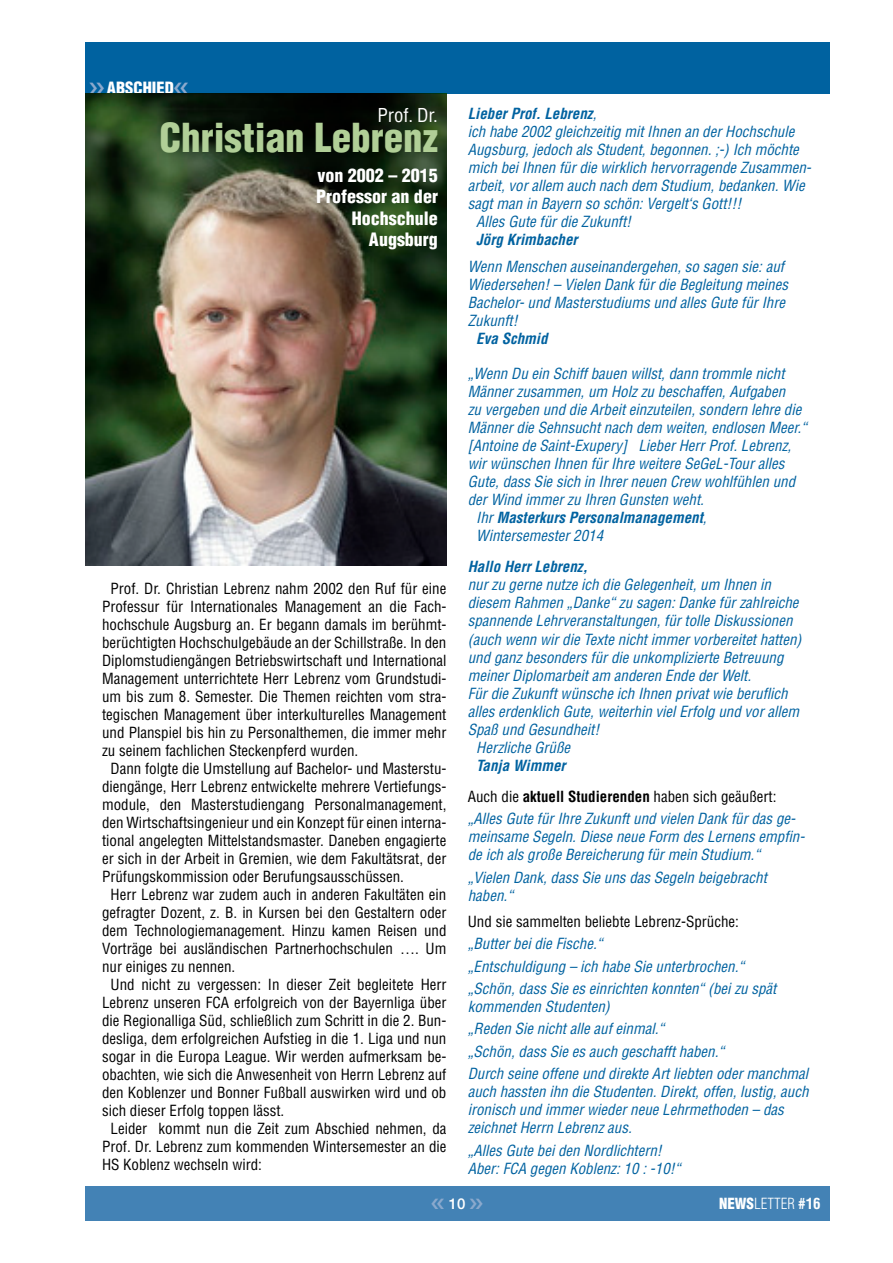
<style>
.page{position:relative;width:893px;height:1263px;background:#fff}
.page>*{position:absolute;margin:0;border:0;box-sizing:border-box;transform-origin:0 0}
.Head1{font:900 condensed 39px "Helvetica";color:#b1cf97}
.Head1-2{font:condensed 18.75px "Helvetica";color:#fff}
.Head1-3{font:900 condensed 18px/21.6px "Helvetica";color:#fff;text-align:right}
.t1{font:900 condensed 16.5px "Helvetica";color:#fff}
.FließText1_ohne_Einz{font:italic condensed 15px/18px "Helvetica";color:#0062a0}
.FließText1{font:condensed 15px/18px "Helvetica";color:#000;text-align:justify}
.FließText1_ohne_Einz-2{font:italic 700 condensed 15px/18px "Helvetica";color:#0062a0}
.FließText1_ohne_Einz-3{font:condensed 15px "Helvetica";color:#000}
.t2{font:300 condensed 15px "Helvetica";color:#fff}
.t3{font:500 15px "Helvetica Neue";color:#fff}
.s1{font-weight:400}
.s2{font-weight:700}
.s3{font-weight:900}
</style>
<div class="page">
<div style="left:85px;top:1186px;width:744px;height:34px;background:#4382b5"></div>
<img style="left:85px;top:94px;width:361px;height:471px">
<div style="left:85px;top:43px;width:744px;height:51px;background:#0062a0"></div>
<svg style="left:90px;top:93px;width:14px;height:1px"></svg>
<svg style="left:174px;top:93px;width:14px;height:1px"></svg>
<p class="t1" style="left:107px;top:77px;width:68px">ABSCHIED</p>
<p class="Head1-2" style="left:377px;top:103px;width:62px">Prof. Dr.</p>
<p class="Head1" style="left:160px;top:113px;width:280px">Christian Lebrenz</p>
<p class="Head1-3" style="left:316px;top:164px;width:123px">von 2002 – 2015<br>Professor an der<br>Hochschule<br>Augsburg</p>
<p class="FließText1" style="left:102px;top:579px;width:346px;text-indent:9px">Prof. Dr. Christian Lebrenz nahm 2002 den Ruf für eine Professur für Internationales Management an die Fach&shy;hochschule Augsburg an. Er begann damals im berühmt&shy;berüchtigten Hochschulgebäude an der Schillstraße. In den Diplomstudiengängen Betriebswirtschaft und International Management unterrichtete Herr Lebrenz vom Grundstudi&shy;um bis zum 8. Semester. Die Themen reichten vom stra&shy;tegischen Management über interkulturelles Management und Planspiel bis hin zu Personalthemen, die immer mehr zu seinem fachlichen Steckenpferd wurden.</p>
<p class="FließText1" style="left:102px;top:759px;width:346px;text-indent:9px">Dann folgte die Umstellung auf Bachelor- und Masterstu&shy;diengänge, Herr Lebrenz entwickelte mehrere Vertiefungs&shy;module, den Masterstudiengang Personalmanagement, den Wirtschaftsingenieur und ein Konzept für einen interna&shy;tional angelegten Mittelstandsmaster. Daneben engagierte er sich in der Arbeit in Gremien, wie dem Fakultätsrat, der Prüfungskommission oder Berufungsausschüssen.</p>
<p class="FließText1" style="left:102px;top:885px;width:346px;text-indent:9px">Herr Lebrenz war zudem auch in anderen Fakultäten ein gefragter Dozent, z. B. in Kursen bei den Gestaltern oder dem Technologiemanagement. Hinzu kamen Reisen und Vorträge bei ausländischen Partnerhochschulen …. Um nur einiges zu nennen.</p>
<p class="FließText1" style="left:102px;top:975px;width:346px;text-indent:9px">Und nicht zu vergessen: In dieser Zeit begleitete Herr Lebrenz unseren FCA erfolgreich von der Bayernliga über die Regionalliga Süd, schließlich zum Schritt in die 2. Bun&shy;desliga, dem erfolgreichen Aufstieg in die 1. Liga und nun sogar in die Europa League. Wir werden aufmerksam be&shy;obachten, wie sich die Anwesenheit von Herrn Lebrenz auf den Koblenzer und Bonner Fußball auswirken wird und ob sich dieser Erfolg toppen lässt.</p>
<p class="FließText1" style="left:102px;top:1119px;width:346px;text-indent:9px">Leider kommt nun die Zeit zum Abschied nehmen, da Prof. Dr. Lebrenz zum kommenden Wintersemester an die HS Koblenz wechseln wird:</p>
<p class="FließText1_ohne_Einz-2" style="left:468px;top:104px;width:130px">Lieber Prof. Lebrenz<span class="s1">,</span></p>
<p class="FließText1_ohne_Einz" style="left:468px;top:122px;width:345px">ich habe 2002 gleichzeitig mit Ihnen an der Hochschule Augsburg, jedoch als Student, begonnen. ;-) Ich möchte mich bei Ihnen für die wirklich hervorragende Zusammen&shy;arbeit, vor allem auch nach dem Studium, bedanken. Wie sagt man in Bayern so schön: Vergelt‘s Gott!!!</p>
<p class="FließText1_ohne_Einz" style="left:476px;top:212px;width:156px">Alles Gute für die Zukunft!</p>
<p class="FließText1_ohne_Einz-2" style="left:476px;top:230px;width:103px">Jörg Krimbacher</p>
<p class="FließText1_ohne_Einz" style="left:468px;top:257px;width:322px">Wenn Menschen auseinandergehen, so sagen sie: auf Wiedersehen! – Vielen Dank für die Begleitung meines Bachelor- und Masterstudiums und alles Gute für Ihre Zukunft!</p>
<p class="FließText1_ohne_Einz-2" style="left:476px;top:329px;width:73px">Eva Schmid</p>
<p class="FließText1_ohne_Einz" style="left:468px;top:364px;width:341px">„Wenn Du ein Schiff bauen willst, dann trommle nicht Männer zusammen, um Holz zu beschaffen, Aufgaben<br>zu vergeben und die Arbeit einzuteilen, sondern lehre die Männer die Sehnsucht nach dem weiten, endlosen Meer.“ [Antoine de Saint-Exupery] ‒ Lieber Herr Prof. Lebrenz, wir wünschen Ihnen für Ihre weitere SeGeL-Tour alles Gute, dass Sie sich in Ihrer neuen Crew wohlfühlen und der Wind immer zu Ihren Gunsten weht.</p>
<p class="FließText1_ohne_Einz-2" style="left:476px;top:509px;width:232px"><span class="s1">Ihr</span> Masterkurs Personalmanagement<span class="s1">,<br>Wintersemester 2014</span></p>
<p class="FließText1_ohne_Einz-2" style="left:468px;top:558px;width:121px">Hallo Herr Lebrenz,</p>
<p class="FließText1_ohne_Einz" style="left:468px;top:575px;width:335px">nur zu gerne nutze ich die Gelegenheit, um Ihnen in diesem Rahmen „Danke“ zu sagen: Danke für zahlreiche spannende Lehrveranstaltungen, für tolle Diskussionen (auch wenn wir die Texte nicht immer vorbereitet hatten) und ganz besonders für die unkomplizierte Betreuung meiner Diplomarbeit am anderen Ende der Welt.</p>
<p class="FließText1_ohne_Einz" style="left:468px;top:684px;width:333px">Für die Zukunft wünsche ich Ihnen privat wie beruflich alles erdenklich Gute, weiterhin viel Erfolg und vor allem<br>Spaß und Gesundheit!</p>
<p class="FließText1_ohne_Einz" style="left:476px;top:738px;width:96px">Herzliche Grüße<br><span class="s2">Tanja Wimmer</span></p>
<p class="FließText1_ohne_Einz-3" style="left:468px;top:787px;width:310px">Auch die <span class="s2">aktuell Studierenden</span> haben sich geäußert:</p>
<p class="FließText1_ohne_Einz" style="left:468px;top:809px;width:338px">„Alles Gute für Ihre Zukunft und vielen Dank für das ge&shy;meinsame Segeln. Diese neue Form des Lernens empfin&shy;de ich als große Bereicherung für mein Studium.“</p>
<p class="FließText1_ohne_Einz" style="left:468px;top:868px;width:301px">„Vielen Dank, dass Sie uns das Segeln beigebracht haben.“</p>
<p class="FließText1_ohne_Einz-3" style="left:468px;top:912px;width:273px">Und sie sammelten beliebte Lebrenz-Sprüche:</p>
<p class="FließText1_ohne_Einz" style="left:468px;top:935px;width:136px">„Butter bei die Fische.“</p>
<p class="FließText1_ohne_Einz" style="left:468px;top:957px;width:278px">„Entschuldigung – ich habe Sie unterbrochen.“</p>
<p class="FließText1_ohne_Einz" style="left:468px;top:979px;width:310px">„Schön, dass Sie es einrichten konnten“ (bei zu spät kommenden Studenten)</p>
<p class="FließText1_ohne_Einz" style="left:468px;top:1020px;width:198px">„Reden Sie nicht alle auf einmal.“</p>
<p class="FließText1_ohne_Einz" style="left:468px;top:1042px;width:258px">„Schön, dass Sie es auch geschafft haben.“</p>
<p class="FließText1_ohne_Einz" style="left:468px;top:1064px;width:342px">Durch seine offene und direkte Art liebten oder manchmal auch hassten ihn die Studenten. Direkt, offen, lustig, auch ironisch und immer wieder neue Lehrmethoden – das zeichnet Herrn Lebrenz aus.</p>
<p class="FließText1_ohne_Einz" style="left:468px;top:1141px;width:214px">„Alles Gute bei den Nordlichtern!<br>Aber: FCA gegen Koblenz: 10 : -10!“</p>
<p class="t3" style="left:449px;top:1194px;width:18px">10</p>
<p class="t2" style="left:719px;top:1194px;width:103px"><span class="s3">NEWS</span>LETTER <span class="s2">#16</span></p>
</div>
